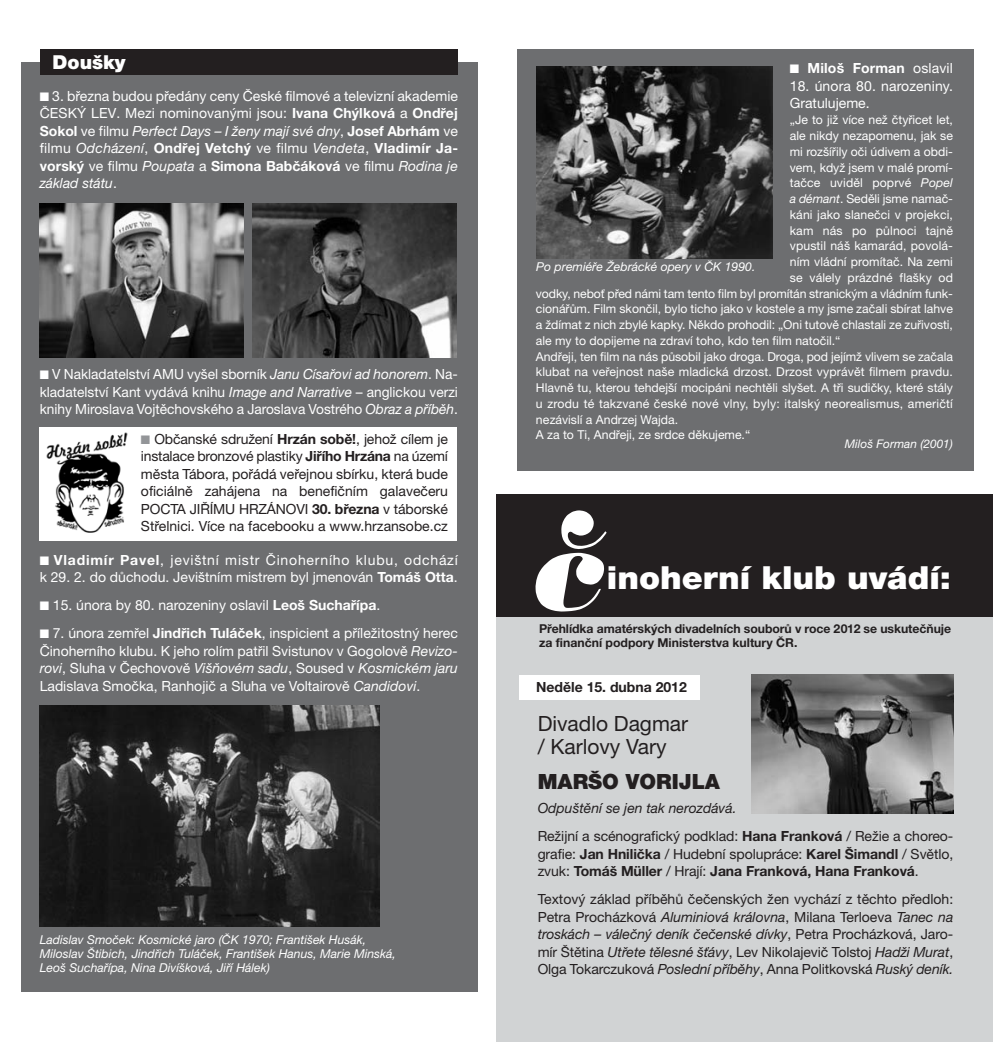
<style>
.page{position:relative;width:993px;height:1042px;background:#fff}
.page>*{position:absolute;margin:0;border:0;box-sizing:border-box;transform-origin:0 0}
.t1{font:900 31.85px "Helvetica Neue CE";color:#fff;scale:1.05 1}
.t2{font:21px/22.8px "Helvetica Neue CE";color:#231f20}
.t3{font:900 21px "Helvetica Neue CE";color:#231f20}
.t4{font:900 19.25px "Helvetica Neue CE";color:#fff}
.t5{font:14px/17.5px "Helvetica Neue CE";color:#fff;text-align:justify}
.t6{font:14px/17.5px "Helvetica Neue CE";letter-spacing:-.005em;color:#231f20;text-align:justify}
.t7{font:700 14px/17.5px "Helvetica Neue CE";letter-spacing:-.005em;color:#231f20}
.t8{font:14px/17.5px "Helvetica Neue CE";letter-spacing:.025em;color:#fff}
.t9{font:700 14px "Helvetica Neue CE";letter-spacing:.01em;color:#fff}
.t10{font:12.25px "Helvetica Neue CE";color:#fff}
.t11{font:italic 12.25px/14px "Helvetica Neue CE";color:#fff}
.t12{font:700 12.25px/14px "Helvetica Neue CE";letter-spacing:-.005em;color:#231f20}
.t13{font:italic 11.9px "Helvetica Neue CE";color:#fff}
.s1{font-weight:700}
.s2{font-style:italic}
.s3{color:#939598}
.s4{font-weight:400}
</style>
<div class="page">
<div style="left:517px;top:50px;width:456px;height:421px;background:#6d6e70"></div>
<div style="left:496px;top:583px;width:496px;height:459px;background:#d1d3d4"></div>
<div style="left:519px;top:675px;width:180px;height:24px;background:#fff"></div>
<div style="left:496px;top:494px;width:496px;height:122px;background:#231f20"></div>
<svg style="left:535px;top:510px;width:71px;height:101px"></svg>
<div style="left:21px;top:62px;width:456px;height:929px;background:#6d6e70"></div>
<div style="left:41px;top:50px;width:417px;height:25px;background:#231f20"></div>
<img style="left:751px;top:674px;width:201px;height:140px">
<img style="left:40px;top:203px;width:203px;height:154px">
<img style="left:253px;top:203px;width:203px;height:154px">
<img style="left:536px;top:67px;width:236px;height:191px">
<div style="left:40px;top:427px;width:416px;height:114px;background:#fff"></div>
<img style="left:46px;top:432px;width:82px;height:101px">
<img style="left:40px;top:706px;width:339px;height:220px">
<h3 class="t4" style="left:53px;top:55px;width:75px">Doušky</h3>
<p class="t5" style="left:40px;top:88px;width:420px">■ 3. března budou předány ceny České filmové a televizní akademie ČESKÝ LEV. Mezi nominovanými jsou: <span class="s1">Ivana Chýlková</span> a <span class="s1">Ondřej Sokol</span> ve filmu <span class="s2">Perfect Days – I ženy mají své dny</span>, <span class="s1">Josef Abrhám</span> ve filmu <span class="s2">Odcházení</span>, <span class="s1">Ondřej Vetchý</span> ve filmu <span class="s2">Vendeta</span>, <span class="s1">Vladimír Ja&shy;vorský</span> ve filmu <span class="s2">Poupata</span> a <span class="s1">Simona Babčáková</span> ve filmu <span class="s2">Rodina je základ státu</span>.</p>
<p class="t5" style="left:40px;top:367px;width:419px">■ V Nakladatelství AMU vyšel sborník <span class="s2">Janu Císařovi ad honorem</span>. Na&shy;kladatelství Kant vydává knihu <span class="s2">Image and Narrative</span> – anglickou verzi knihy Miroslava Vojtěchovského a Jaroslava Vostrého <span class="s2">Obraz a příběh</span>.</p>
<p class="t6" style="left:141px;top:432px;width:308px"><span class="s3">■</span> Občanské sdružení <span class="s1">Hrzán sobě!</span>, jehož cílem je instalace bronzové plastiky <span class="s1">Jiřího Hrzána</span> na území města Tábora, pořádá veřejnou sbírku, která bude oficiálně zahájena na benefičním galavečeru POCTA JIŘÍMU HRZÁNOVI <span class="s1">30. března</span> v táborské Střelnici. Více na facebooku a www.hrzansobe.cz</p>
<p class="t8" style="left:40px;top:552px;width:419px">■ <span class="s1">Vladimír Pavel</span>, jevištní mistr Činoherního klubu, odchází k 29. 2. do důchodu. Jevištním mistrem byl jmenován <span class="s1">Tomáš Otta</span>.</p>
<p class="t5" style="left:40px;top:598px;width:342px">■ 15. února by 80. narozeniny oslavil <span class="s1">Leoš Suchařípa</span>.</p>
<p class="t5" style="left:40px;top:626px;width:419px">■ 7. února zemřel <span class="s1">Jindřich Tuláček</span>, inspicient a příležitostný herec Činoherního klubu. K jeho rolím patřil Svistunov v Gogolově <span class="s2">Revizo&shy;rovi</span>, Sluha v Čechovově <span class="s2">Višňovém sadu</span>, Soused v <span class="s2">Kosmickém jaru </span>Ladislava Smočka, Ranhojič a Sluha ve Voltairově <span class="s2">Candidovi</span>.</p>
<p class="t11" style="left:40px;top:933px;width:357px">Ladislav Smoček: Kosmické jaro (ČK 1970; František Husák,<br>Miloslav Štibich, Jindřich Tuláček, František Hanus, Marie Minská,<br>Leoš Suchařípa, Nina Divíšková, Jiří Hálek)</p>
<p class="t9" style="left:789px;top:63px;width:165px">■ Miloš Forman <span class="s4">oslavil</span></p>
<p class="t5" style="left:789px;top:79px;width:165px">18. února 80. narozeniny.<br>Gratulujeme.</p>
<p class="t10" style="left:789px;top:115px;width:165px">„Je to již více než čtyřicet let,</p>
<p class="t10" style="left:789px;top:131px;width:165px">ale nikdy nezapomenu, jak se</p>
<p class="t10" style="left:789px;top:147px;width:164px">mi rozšířily oči údivem a obdi-</p>
<p class="t10" style="left:789px;top:163px;width:165px">vem, když jsem v malé promí-</p>
<p class="t10" style="left:789px;top:178px;width:165px">tačce uviděl poprvé <span class="s2">Popel</span></p>
<p class="t10" style="left:789px;top:194px;width:165px"><span class="s2">a démant</span>. Seděli jsme namač-</p>
<p class="t10" style="left:789px;top:210px;width:165px">káni jako slanečci v projekci,</p>
<p class="t10" style="left:789px;top:226px;width:165px">kam nás po půlnoci tajně</p>
<p class="t10" style="left:789px;top:241px;width:165px">vpustil náš kamarád, povolá-</p>
<p class="t10" style="left:789px;top:257px;width:165px">ním vládní promítač. Na zemi</p>
<p class="t10" style="left:789px;top:273px;width:165px">se válely prázdné flašky od</p>
<p class="t10" style="left:535px;top:289px;width:418px">vodky, neboť před námi tam tento film byl promítán stranickým a vládním funk-</p>
<p class="t10" style="left:535px;top:304px;width:418px">cionářům. Film skončil, bylo ticho jako v kostele a my jsme začali sbírat lahve</p>
<p class="t10" style="left:535px;top:320px;width:418px">a ždímat z nich zbylé kapky. Někdo prohodil: „Oni tutově chlastali ze zuřivosti,</p>
<p class="t10" style="left:535px;top:336px;width:306px">ale my to dopijeme na zdraví toho, kdo ten film natočil.“</p>
<p class="t10" style="left:535px;top:352px;width:418px">Andřeji, ten film na nás působil jako droga. Droga, pod jejímž vlivem se začala</p>
<p class="t10" style="left:535px;top:367px;width:418px">klubat na veřejnost naše mladická drzost. Drzost vyprávět filmem pravdu.</p>
<p class="t10" style="left:535px;top:383px;width:418px">Hlavně tu, kterou tehdejší mocipáni nechtěli slyšet. A tři sudičky, které stály</p>
<p class="t10" style="left:535px;top:399px;width:418px">u zrodu té takzvané české nové vlny, byly: italský neorealismus, američtí</p>
<p class="t10" style="left:535px;top:415px;width:144px">nezávislí a Andrzej Wajda.</p>
<p class="t10" style="left:535px;top:430px;width:216px">A za to Ti, Andřeji, ze srdce děkujeme.“</p>
<p class="t13" style="left:844px;top:440px;width:109px">Miloš Forman (2001)</p>
<p class="t11" style="left:536px;top:261px;width:221px">Po premiéře Žebrácké opery v ČK 1990.</p>
<h1 class="t1" style="left:606px;top:566px;width:329px">inoherní klub uvádí:</h1>
<p class="t12" style="left:539px;top:622px;width:413px">Přehlídka amatérských divadelních souborů v roce 2012 se uskutečňuje za finanční podpory Ministerstva kultury ČR.</p>
<p class="t7" style="left:536px;top:679px;width:152px">Neděle 15. dubna 2012</p>
<h2 class="t2" style="left:537px;top:714px;width:152px">Divadlo Dagmar / Karlovy Vary</h2>
<h2 class="t3" style="left:537px;top:774px;width:184px">MARŠO VORIJLA</h2>
<p class="t6" style="left:537px;top:796px;width:417px;line-height:28px"><span class="s2">Odpuštění se jen tak nerozdává.<br></span>Režijní a scénografický podklad: <span class="s1">Hana Franková</span> / Režie a choreo-</p>
<p class="t7" style="left:537px;top:846px;width:417px"><span class="s4">grafie:</span> Jan Hnilička <span class="s4">/ Hudební spolupráce:</span> Karel Šimandl <span class="s4">/ Světlo, zvuk:</span> Tomáš Müller <span class="s4">/ Hrají:</span> Jana Franková, Hana Franková<span class="s4">.</span></p>
<p class="t6" style="left:537px;top:892px;width:417px">Textový základ příběhů čečenských žen vychází z těchto předloh:<br>Petra Procházková <span class="s2">Aluminiová královna</span>, Milana Terloeva <span class="s2">Tanec na troskách – válečný deník čečenské dívky</span>, Petra Procházková, Jaro&shy;mír Štětina <span class="s2">Utřete tělesné šťávy</span>, Lev Nikolajevič Tolstoj <span class="s2">Hadži Murat</span>, Olga Tokarczuková <span class="s2">Poslední příběhy</span>, Anna Politkovská <span class="s2">Ruský deník.</span></p>
</div>
